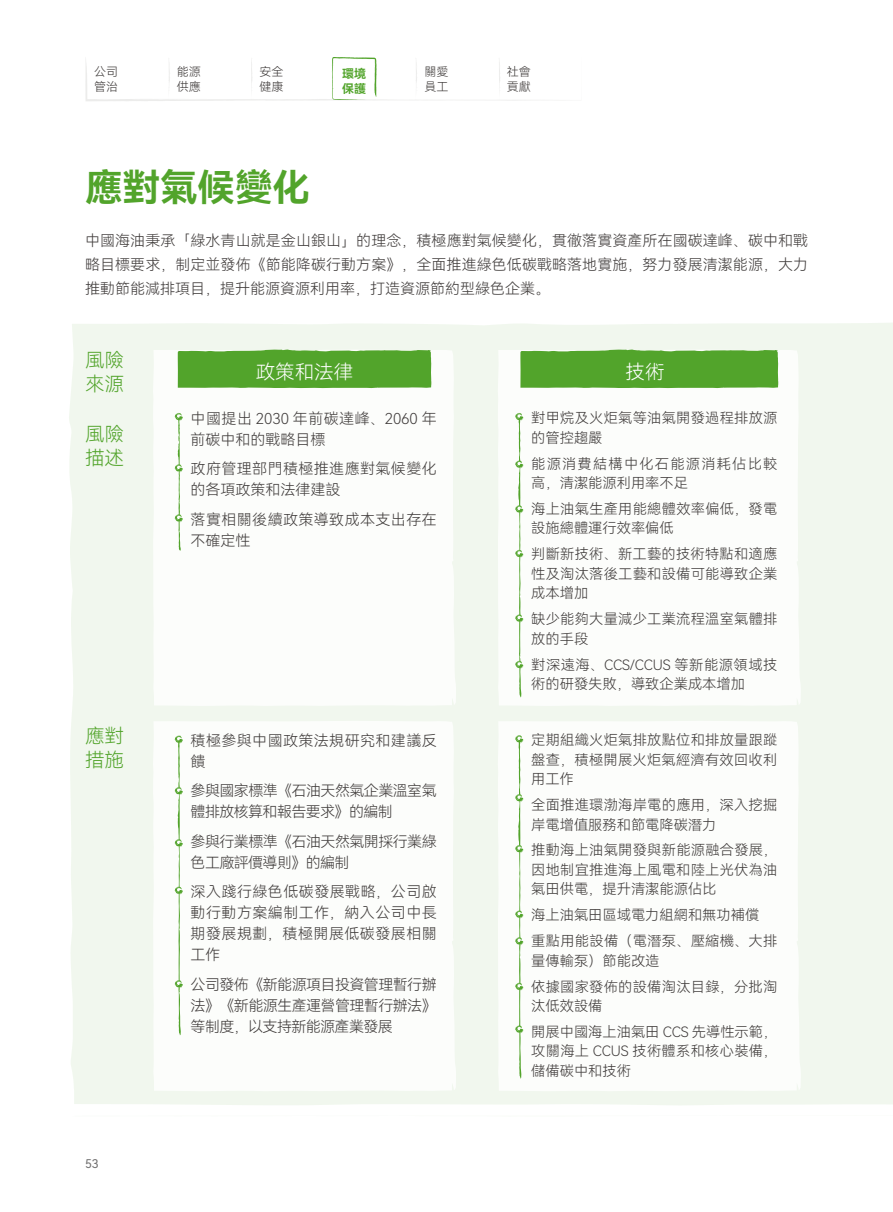
<style>
.page{position:relative;width:893px;height:1212px;background:#fff}
.page>*{position:absolute;margin:0;border:0;box-sizing:border-box;transform-origin:0 0}
.t1{font:37.5px "Harmony OS Sans SC Bold";color:#52a42b}
.t2{font:19.5px/24px "Harmony OS Sans SC Light";color:#52a42b}
.t3{font:19.5px "Harmony OS Sans SC Light";color:#fff}
.t4{font:15px/21px "Harmony OS Sans SC Light";color:#3e3a39;text-align:justify}
.t5{font:15px/21px "Harmony OS Sans SC Light";letter-spacing:.025em;color:#3e3a39}
.t6{font:15px/21px "Harmony OS Sans SC Light";letter-spacing:-.035em;color:#3e3a39}
.t7{font:14.25px/19.5px "Harmony OS Sans SC Light";letter-spacing:.015em;color:#3e3a39}
.t8{font:14.25px/19.5px "Harmony OS Sans SC Light";letter-spacing:.085em;color:#3e3a39}
.t9{font:12px/14.4px "Harmony OS Sans SC Light";color:#3e3a39}
.t10{font:12px/14.4px "Harmony OS Sans SC Bold";color:#52a42b}
.t11{font:12px "Harmony OS Sans SC";color:#727171}
</style>
<div class="page">
<svg style="left:85px;top:57px;width:434px;height:44px"></svg>
<div style="left:69px;top:323px;width:824px;height:782px;background:#f1f7ee"></div>
<svg style="left:153px;top:721px;width:304px;height:370px"></svg>
<svg style="left:498px;top:721px;width:303px;height:370px"></svg>
<svg style="left:153px;top:350px;width:304px;height:356px"></svg>
<svg style="left:498px;top:350px;width:303px;height:356px"></svg>
<div style="left:178px;top:350px;width:253px;height:38px;background:#52a42b"></div>
<div style="left:520px;top:350px;width:258px;height:38px;background:#52a42b"></div>
<svg style="left:515px;top:413px;width:8px;height:284px"></svg>
<svg style="left:515px;top:735px;width:8px;height:344px"></svg>
<svg style="left:175px;top:413px;width:8px;height:138px"></svg>
<svg style="left:175px;top:735px;width:8px;height:300px"></svg>
<p class="t9" style="left:177px;top:64px;width:26px">能源供應</p>
<p class="t9" style="left:94px;top:64px;width:25px">公司管治</p>
<p class="t9" style="left:260px;top:64px;width:25px">安全健康</p>
<p class="t10" style="left:342px;top:66px;width:25px">環境保護</p>
<p class="t9" style="left:425px;top:64px;width:25px">關愛員工</p>
<p class="t9" style="left:507px;top:64px;width:25px">社會貢獻</p>
<h1 class="t1" style="left:85px;top:162px;width:226px">應對氣候變化</h1>
<p class="t4" style="left:85px;top:229px;width:725px;line-height:24px">中國海油秉承「綠水青山就是金山銀山」的理念，積極應對氣候變化，貫徹落實資產所在國碳達峰、碳中和戰略目標要求，制定並發佈《節能降碳行動方案》，全面推進綠色低碳戰略落地實施，努力發展清潔能源，大力推動節能減排項目，提升能源資源利用率，打造資源節約型綠色企業。</p>
<h2 class="t2" style="left:85px;top:347px;width:40px">風險來源</h2>
<h2 class="t2" style="left:85px;top:421px;width:40px">風險描述</h2>
<h2 class="t2" style="left:85px;top:723px;width:40px">應對措施</h2>
<p class="t11" style="left:85px;top:1155px;width:15px">53</p>
<h2 class="t3" style="left:256px;top:358px;width:99px">政策和法律</h2>
<h2 class="t3" style="left:626px;top:358px;width:40px">技術</h2>
<p class="t4" style="left:191px;top:407px;width:248px">中國提出 2030 年前碳達峰、2060 年前碳中和的戰略目標</p>
<p class="t5" style="left:191px;top:458px;width:248px">政府管理部門積極推進應對氣候變化的各項政策和法律建設</p>
<p class="t5" style="left:191px;top:508px;width:248px">落實相關後續政策導致成本支出存在不確定性</p>
<p class="t5" style="left:191px;top:729px;width:248px">積極參與中國政策法規研究和建議反饋</p>
<p class="t6" style="left:191px;top:780px;width:248px">參與國家標準《石油天然氣企業溫室氣體排放核算和報告要求》的編制</p>
<p class="t6" style="left:191px;top:830px;width:248px">參與行業標準《石油天然氣開採行業綠色工廠評價導則》的編制</p>
<p class="t4" style="left:191px;top:881px;width:248px">深入踐行綠色低碳發展戰略，公司啟動行動方案編制工作，納入公司中長期發展規劃，積極開展低碳發展相關工作</p>
<p class="t4" style="left:191px;top:973px;width:248px">公司發佈《新能源項目投資管理暫行辦法》《新能源生產運營管理暫行辦法》等制度，以支持新能源產業發展</p>
<p class="t7" style="left:531px;top:408px;width:248px">對甲烷及火炬氣等油氣開發過程排放源的管控趨嚴</p>
<p class="t8" style="left:531px;top:453px;width:248px">能源消費結構中化石能源消耗佔比較高，清潔能源利用率不足</p>
<p class="t7" style="left:531px;top:498px;width:248px">海上油氣生產用能總體效率偏低，發電設施總體運行效率偏低</p>
<p class="t7" style="left:531px;top:544px;width:248px;text-align:justify">判斷新技術、新工藝的技術特點和適應性及淘汰落後工藝和設備可能導致企業成本增加</p>
<p class="t7" style="left:531px;top:609px;width:248px">缺少能夠大量減少工業流程溫室氣體排放的手段</p>
<p class="t7" style="left:531px;top:654px;width:248px">對深遠海、CCS/CCUS 等新能源領域技術的研發失敗，導致企業成本增加</p>
<p class="t7" style="left:531px;top:730px;width:248px;text-align:justify">定期組織火炬氣排放點位和排放量跟蹤盤查，積極開展火炬氣經濟有效回收利用工作</p>
<p class="t7" style="left:531px;top:795px;width:248px">全面推進環渤海岸電的應用，深入挖掘岸電增值服務和節電降碳潛力</p>
<p class="t7" style="left:531px;top:840px;width:248px;text-align:justify">推動海上油氣開發與新能源融合發展，因地制宜推進海上風電和陸上光伏為油氣田供電，提升清潔能源佔比</p>
<p class="t7" style="left:531px;top:902px;width:248px;line-height:26px">海上油氣田區域電力組網和無功補償<br>重點用能設備（電潛泵、壓縮機、大排</p>
<p class="t7" style="left:531px;top:947px;width:248px;line-height:26px">量傳輸泵）節能改造<br>依據國家發佈的設備淘汰目錄，分批淘</p>
<p class="t7" style="left:531px;top:992px;width:248px;line-height:26px">汰低效設備<br>開展中國海上油氣田 CCS 先導性示範，</p>
<p class="t7" style="left:531px;top:1041px;width:248px">攻關海上 CCUS 技術體系和核心裝備，儲備碳中和技術</p>
</div>
